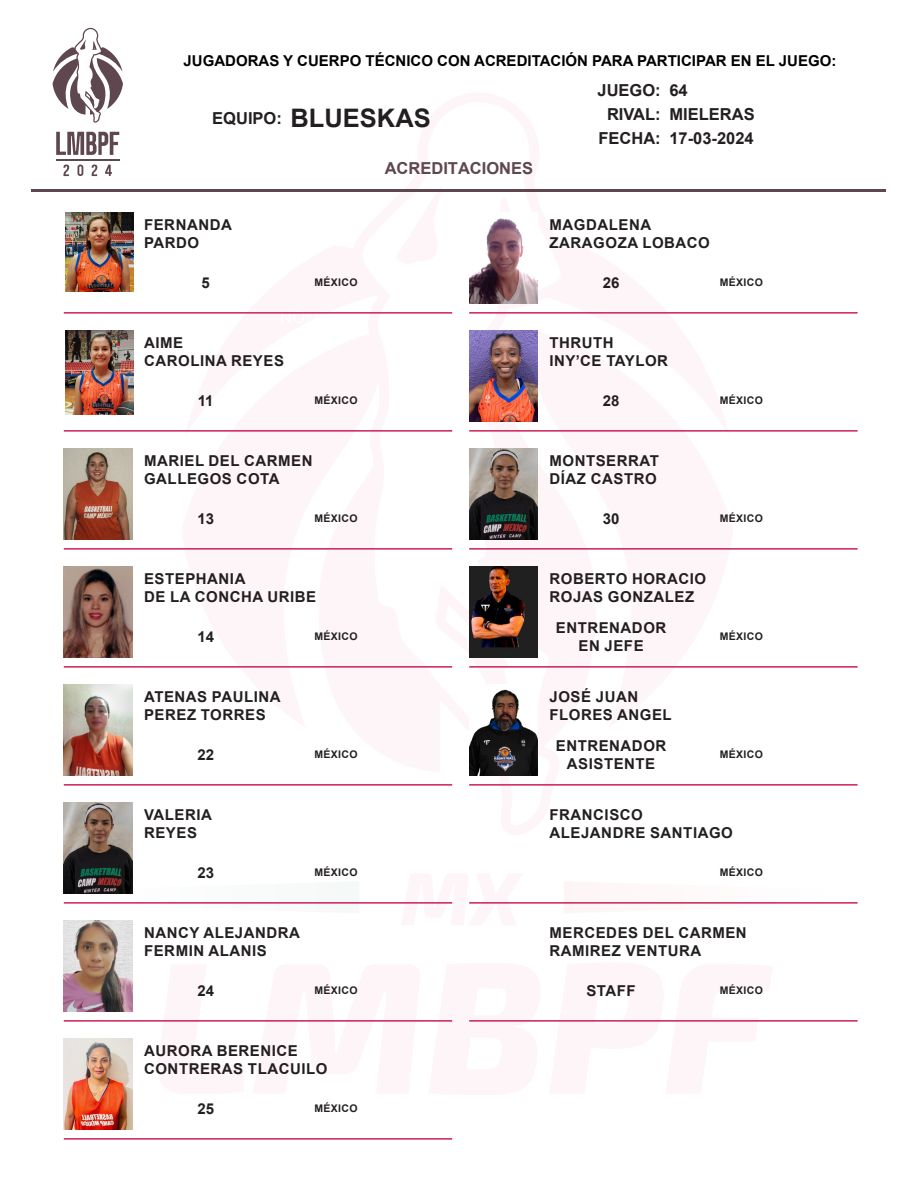
<style>
.page{position:relative;width:918px;height:1188px;background:#fff}
.page>*{position:absolute;margin:0;border:0;box-sizing:border-box;transform-origin:0 0}
.t1{font:700 25.5px "Arial";color:#231f20}
.t2{font:700 16.5px/24px "Arial";color:#231f20}
.t3{font:700 16.5px "Arial";color:#5e474f}
.t4{font:700 15px/18px "Arial";letter-spacing:.035em;color:#231f20;text-align:center}
.t5{font:700 15px "Arial";color:#000}
.t6{font:700 10.5px "Arial";letter-spacing:.035em;color:#231f20}
</style>
<div class="page">
<svg style="left:89px;top:870px;width:44px;height:54px"></svg>
<hr style="left:32px;top:189px;width:854px;height:3px;background:#5e474f">
<svg style="left:53px;top:28px;width:70px;height:95px"></svg>
<svg style="left:56px;top:132px;width:63px;height:23px"></svg>
<svg style="left:63px;top:165px;width:6px;height:11px"></svg>
<svg style="left:77px;top:165px;width:6px;height:11px"></svg>
<svg style="left:92px;top:165px;width:5px;height:11px"></svg>
<svg style="left:105px;top:165px;width:7px;height:11px"></svg>
<hr style="left:56px;top:159px;width:64px;height:1px;background:#5e474f">
<hr style="left:64px;top:312px;width:388px;height:2px;background:#cc1f56">
<hr style="left:64px;top:430px;width:388px;height:2px;background:#cc1f56">
<img style="left:64px;top:449px;width:68px;height:90px">
<hr style="left:64px;top:548px;width:388px;height:2px;background:#cc1f56">
<img style="left:64px;top:567px;width:68px;height:90px">
<hr style="left:64px;top:666px;width:388px;height:2px;background:#cc1f56">
<img style="left:64px;top:685px;width:68px;height:90px">
<hr style="left:64px;top:784px;width:388px;height:2px;background:#cc1f56">
<img style="left:64px;top:803px;width:68px;height:90px">
<hr style="left:64px;top:902px;width:388px;height:2px;background:#cc1f56">
<img style="left:64px;top:921px;width:68px;height:90px">
<hr style="left:64px;top:1020px;width:388px;height:2px;background:#cc1f56">
<img style="left:64px;top:1039px;width:68px;height:90px">
<hr style="left:64px;top:1138px;width:388px;height:2px;background:#cc1f56">
<img style="left:469px;top:218px;width:69px;height:85px">
<hr style="left:469px;top:312px;width:389px;height:2px;background:#cc1f56">
<img style="left:469px;top:331px;width:69px;height:90px">
<hr style="left:469px;top:430px;width:389px;height:2px;background:#cc1f56">
<img style="left:469px;top:449px;width:69px;height:90px">
<hr style="left:469px;top:548px;width:389px;height:2px;background:#cc1f56">
<img style="left:469px;top:567px;width:69px;height:90px">
<hr style="left:469px;top:666px;width:389px;height:2px;background:#cc1f56">
<img style="left:469px;top:689px;width:69px;height:86px">
<hr style="left:469px;top:784px;width:389px;height:2px;background:#cc1f56">
<hr style="left:469px;top:902px;width:389px;height:2px;background:#cc1f56">
<hr style="left:469px;top:1020px;width:389px;height:2px;background:#cc1f56">
<img style="left:65px;top:213px;width:69px;height:79px">
<img style="left:65px;top:331px;width:69px;height:83px">
<p class="t5" style="left:184px;top:51px;width:654px">JUGADORAS Y CUERPO TÉCNICO CON ACREDITACIÓN PARA PARTICIPAR EN EL JUEGO:</p>
<p class="t2" style="left:669px;top:79px;width:87px">64<br>MIELERAS<br>17-03-2024</p>
<p class="t2" style="left:598px;top:79px;width:65px;text-align:center">JUEGO:<br>RIVAL:<br>FECHA:</p>
<h1 class="t1" style="left:291px;top:101px;width:142px">BLUESKAS</h1>
<p class="t2" style="left:212px;top:107px;width:71px">EQUIPO:</p>
<p class="t4" style="left:144px;top:216px;width:89px">FERNANDA</p>
<p class="t4" style="left:144px;top:234px;width:57px">PARDO</p>
<p class="t4" style="left:202px;top:273px;width:10px">5</p>
<p class="t6" style="left:314px;top:275px;width:45px">MÉXICO</p>
<p class="t4" style="left:144px;top:334px;width:41px">AIME</p>
<p class="t4" style="left:144px;top:352px;width:141px">CAROLINA REYES</p>
<p class="t4" style="left:198px;top:391px;width:17px">11</p>
<p class="t6" style="left:314px;top:393px;width:45px">MÉXICO</p>
<p class="t4" style="left:144px;top:452px;width:170px">MARIEL DEL CARMEN</p>
<p class="t4" style="left:144px;top:470px;width:137px">GALLEGOS COTA</p>
<p class="t4" style="left:197px;top:509px;width:18px">13</p>
<p class="t6" style="left:314px;top:511px;width:45px">MÉXICO</p>
<p class="t4" style="left:144px;top:570px;width:103px">ESTEPHANIA</p>
<p class="t4" style="left:144px;top:588px;width:174px">DE LA CONCHA URIBE</p>
<p class="t4" style="left:197px;top:627px;width:18px">14</p>
<p class="t6" style="left:314px;top:629px;width:45px">MÉXICO</p>
<p class="t4" style="left:144px;top:688px;width:138px">ATENAS PAULINA</p>
<p class="t4" style="left:144px;top:706px;width:123px">PEREZ TORRES</p>
<p class="t4" style="left:197px;top:745px;width:18px">22</p>
<p class="t6" style="left:314px;top:747px;width:45px">MÉXICO</p>
<p class="t4" style="left:144px;top:806px;width:69px">VALERIA</p>
<p class="t4" style="left:144px;top:824px;width:54px">REYES</p>
<p class="t4" style="left:197px;top:863px;width:18px">23</p>
<p class="t6" style="left:314px;top:865px;width:45px">MÉXICO</p>
<p class="t4" style="left:144px;top:924px;width:157px">NANCY ALEJANDRA</p>
<p class="t4" style="left:144px;top:942px;width:124px">FERMIN ALANIS</p>
<p class="t4" style="left:197px;top:981px;width:18px">24</p>
<p class="t6" style="left:314px;top:983px;width:45px">MÉXICO</p>
<p class="t4" style="left:144px;top:1042px;width:155px">AURORA BERENICE</p>
<p class="t4" style="left:144px;top:1060px;width:185px">CONTRERAS TLACUILO</p>
<p class="t4" style="left:197px;top:1099px;width:18px">25</p>
<p class="t6" style="left:314px;top:1101px;width:45px">MÉXICO</p>
<p class="t3" style="left:385px;top:156px;width:150px">ACREDITACIONES</p>
<p class="t4" style="left:550px;top:216px;width:103px">MAGDALENA</p>
<p class="t4" style="left:550px;top:234px;width:162px">ZARAGOZA LOBACO</p>
<p class="t4" style="left:603px;top:273px;width:18px">26</p>
<p class="t6" style="left:720px;top:275px;width:45px">MÉXICO</p>
<p class="t4" style="left:550px;top:334px;width:66px">THRUTH</p>
<p class="t4" style="left:550px;top:352px;width:120px">INY’CE TAYLOR</p>
<p class="t4" style="left:603px;top:391px;width:18px">28</p>
<p class="t6" style="left:720px;top:393px;width:45px">MÉXICO</p>
<p class="t4" style="left:550px;top:452px;width:111px">MONTSERRAT</p>
<p class="t4" style="left:550px;top:470px;width:109px">DÍAZ CASTRO</p>
<p class="t4" style="left:603px;top:509px;width:18px">30</p>
<p class="t6" style="left:720px;top:511px;width:45px">MÉXICO</p>
<p class="t4" style="left:550px;top:570px;width:158px">ROBERTO HORACIO</p>
<p class="t4" style="left:550px;top:588px;width:146px">ROJAS GONZALEZ</p>
<p class="t4" style="left:556px;top:618px;width:112px">ENTRENADOR<br>EN JEFE</p>
<p class="t6" style="left:720px;top:629px;width:45px">MÉXICO</p>
<p class="t4" style="left:550px;top:688px;width:90px">JOSÉ JUAN</p>
<p class="t4" style="left:550px;top:706px;width:124px">FLORES ANGEL</p>
<p class="t4" style="left:556px;top:736px;width:112px">ENTRENADOR<br>ASISTENTE</p>
<p class="t6" style="left:720px;top:747px;width:45px">MÉXICO</p>
<p class="t4" style="left:550px;top:806px;width:95px">FRANCISCO</p>
<p class="t4" style="left:550px;top:824px;width:185px">ALEJANDRE SANTIAGO</p>
<p class="t6" style="left:720px;top:865px;width:45px">MÉXICO</p>
<p class="t4" style="left:550px;top:924px;width:199px">MERCEDES DEL CARMEN</p>
<p class="t4" style="left:550px;top:942px;width:153px">RAMIREZ VENTURA</p>
<p class="t4" style="left:586px;top:981px;width:51px">STAFF</p>
<p class="t6" style="left:720px;top:983px;width:45px">MÉXICO</p>
</div>
